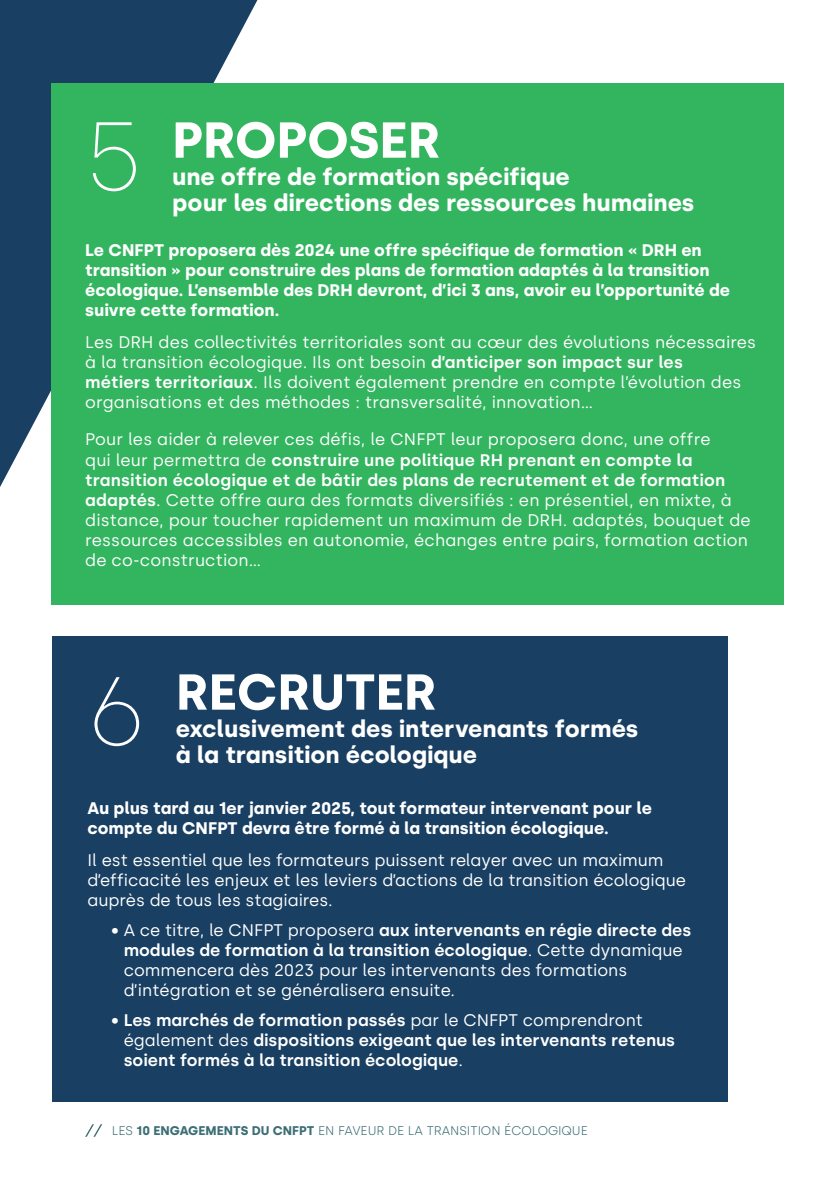
<style>
.page{position:relative;width:840px;height:1191px;background:#fff}
.page>*{position:absolute;margin:0;border:0;box-sizing:border-box;transform-origin:0 0}
.Chiffre{font:200 96.8px "Silka";color:#fff}
.T1{font:700 50.4px "Silka";color:#fff}
.T2{font:700 23.6px/26.8px "Silka";color:#fff}
.Texte_courant{font:16.8px/20.2px "Silka";letter-spacing:.01em;color:#fff}
.Courant_Gras{font:700 16.8px/20.2px "Silka";color:#fff}
.puces{font:16.8px/20.2px "Silka";color:#fff}
.puces-2{font:600 16.8px/20.2px "Silka";color:#fff}
.t1{font:300 12.6px "Silka";color:#3b6e75}
.s1{font-weight:600}
.s2{font-weight:400}
.s3{font-weight:700}
</style>
<div class="page">
<svg style="left:0;top:0;width:272px;height:1137px"></svg>
<div style="left:52px;top:83px;width:731px;height:522px;background:#33b560"></div>
<div style="left:52px;top:636px;width:675px;height:465px;background:#193f62"></div>
<p class="Chiffre" style="left:85px;top:99px;width:60px">5</p>
<p class="T1" style="left:172px;top:110px;width:269px">PROPOSER</p>
<p class="T2" style="left:172px;top:163px;width:523px">une offre de formation spécifique<br>pour les directions des ressources humaines</p>
<p class="Courant_Gras" style="left:85px;top:240px;width:646px">Le CNFPT proposera dès 2024 une offre spécifique de formation « DRH en transition » pour construire des plans de formation adaptés à la transition écologique. L’ensemble des DRH devront, d’ici 3 ans, avoir eu l’opportunité de suivre cette formation.</p>
<p class="Texte_courant" style="left:85px;top:332px;width:672px">Les DRH des collectivités territoriales sont au cœur des évolutions nécessaires à la transition écologique. Ils ont besoin <span class="s1">d’anticiper son impact sur les<br>métiers territoriaux</span>. Ils doivent également prendre en compte l’évolution des organisations et des méthodes : transversalité, innovation...</p>
<p class="Texte_courant" style="left:85px;top:429px;width:666px">Pour les aider à relever ces défis, le CNFPT leur proposera donc, une offre<br>qui leur permettra de <span class="s1">construire une politique RH prenant en compte la transition écologique et de bâtir des plans de recrutement et de formation adaptés</span>. Cette offre aura des formats diversifiés : en présentiel, en mixte, à distance, pour toucher rapidement un maximum de DRH. adaptés, bouquet de ressources accessibles en autonomie, échanges entre pairs, formation action de co-construction…</p>
<p class="Chiffre" style="left:86px;top:653px;width:63px">6</p>
<p class="T1" style="left:176px;top:662px;width:262px">RECRUTER</p>
<p class="T2" style="left:176px;top:715px;width:464px">exclusivement des intervenants formés à la transition écologique</p>
<p class="Courant_Gras" style="left:87px;top:798px;width:566px">Au plus tard au 1er janvier 2025, tout formateur intervenant pour le compte du CNFPT devra être formé à la transition écologique.</p>
<p class="Texte_courant" style="left:87px;top:849px;width:599px">Il est essentiel que les formateurs puissent relayer avec un maximum d’efficacité les enjeux et les leviers d’actions de la transition écologique auprès de tous les stagiaires.</p>
<p class="puces" style="left:124px;top:919px;width:569px;text-indent:-12px">• A ce titre, le CNFPT proposera <span class="s1">aux intervenants en régie directe des modules de formation à la transition écologique</span>. Cette dynamique commencera dès 2023 pour les intervenants des formations d’intégration et se généralisera ensuite.</p>
<p class="puces-2" style="left:124px;top:1010px;width:552px;text-indent:-12px"><span class="s2">•</span> Les marchés de formation passés <span class="s2">par le CNFPT comprendront également des</span> dispositions exigeant que les intervenants retenus soient formés à la transition écologique<span class="s2">.</span></p>
<p class="t1" style="left:112px;top:1123px;width:477px">LES <span class="s3">10 ENGAGEMENTS DU CNFPT</span> EN FAVEUR DE LA TRANSITION ÉCOLOGIQUE</p>
</div>
